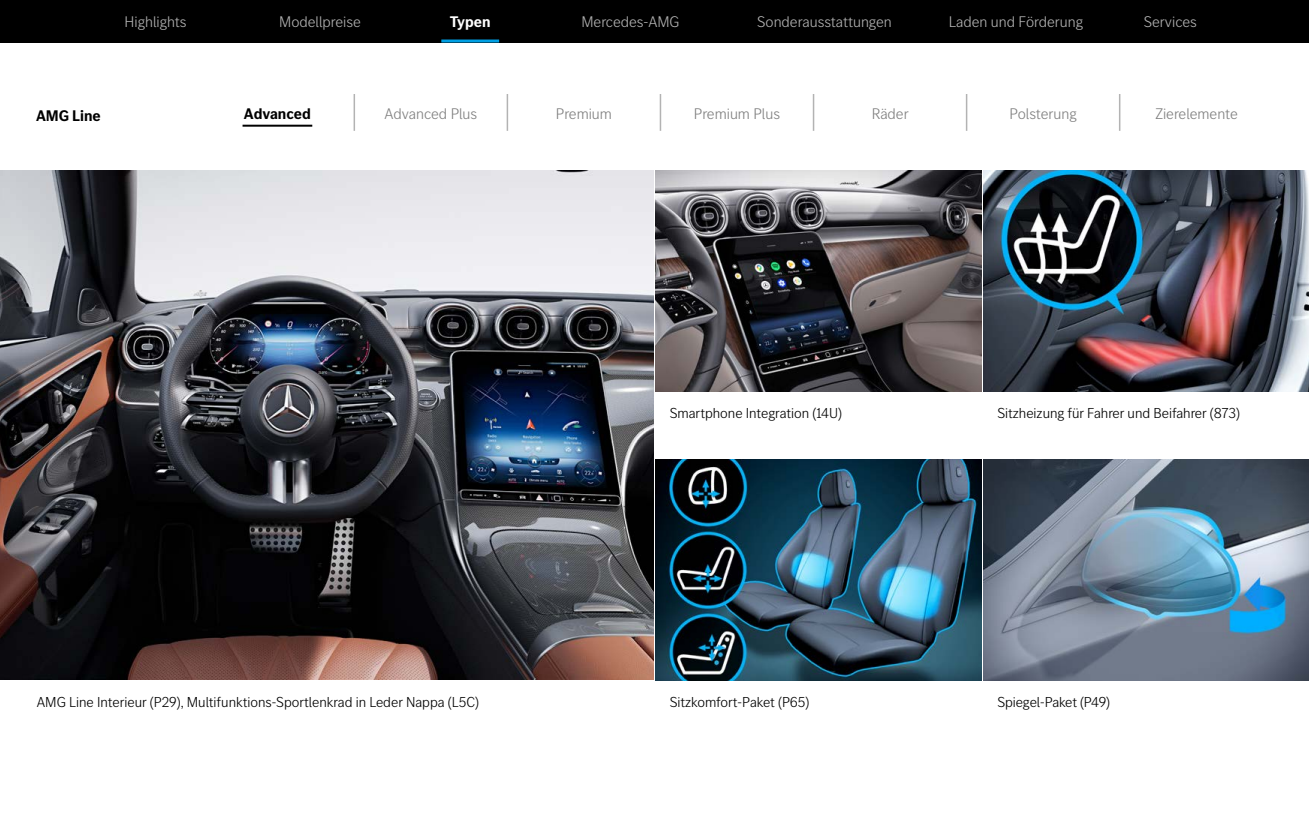
<style>
.page{position:relative;width:1309px;height:820px;background:#fff}
.page>*{position:absolute;margin:0;border:0;box-sizing:border-box;transform-origin:0 0}
.t1{font:300 16px "MB Corpo S Title";color:#b2b2b2}
.t2{font:300 16px "MB Corpo S Title";color:#808080}
.t3{font:700 16px "MB Corpo S Title";color:#000}
.t4{font:700 16px "MB Corpo S Title";color:#fff}
.t5{font:300 15px "MB Corpo S Title";color:#000}
</style>
<div class="page">
<div style="left:0;top:0;width:1309px;height:43px;background:#000"></div>
<hr style="left:441px;top:40px;width:58px;height:3px;background:#009fe3">
<img style="left:656px;top:170px;width:325px;height:221px">
<img style="left:983px;top:170px;width:326px;height:221px">
<img style="left:983px;top:459px;width:326px;height:221px">
<img style="left:0;top:170px;width:654px;height:510px">
<img style="left:656px;top:459px;width:325px;height:221px">
<hr style="left:354px;top:94px;width:1px;height:37px;background:#b3b3b3">
<hr style="left:507px;top:94px;width:1px;height:37px;background:#b3b3b3">
<hr style="left:660px;top:94px;width:1px;height:37px;background:#b3b3b3">
<hr style="left:813px;top:94px;width:1px;height:37px;background:#b3b3b3">
<hr style="left:966px;top:94px;width:1px;height:37px;background:#b3b3b3">
<hr style="left:1119px;top:94px;width:1px;height:37px;background:#b3b3b3">
<hr style="left:243px;top:125px;width:69px;height:2px;background:#000">
<p class="t1" style="left:125px;top:12px;width:64px">Highlights</p>
<p class="t1" style="left:279px;top:12px;width:83px">Modellpreise</p>
<p class="t4" style="left:450px;top:11px;width:42px">Typen</p>
<p class="t1" style="left:581px;top:12px;width:100px">Mercedes-AMG</p>
<p class="t1" style="left:757px;top:12px;width:136px">Sonderausstattungen</p>
<p class="t1" style="left:949px;top:12px;width:136px">Laden und Förderung</p>
<p class="t1" style="left:1144px;top:12px;width:55px">Services</p>
<p class="t3" style="left:36px;top:105px;width:66px">AMG Line</p>
<p class="t3" style="left:244px;top:103px;width:68px">Advanced</p>
<p class="t2" style="left:384px;top:103px;width:94px">Advanced Plus</p>
<p class="t2" style="left:556px;top:103px;width:58px">Premium</p>
<p class="t2" style="left:694px;top:103px;width:88px">Premium Plus</p>
<p class="t2" style="left:872px;top:103px;width:39px">Räder</p>
<p class="t2" style="left:1010px;top:103px;width:69px">Polsterung</p>
<p class="t2" style="left:1155px;top:103px;width:84px">Zierelemente</p>
<p class="t5" style="left:670px;top:403px;width:174px">Smartphone Integration (14U)</p>
<p class="t5" style="left:997px;top:403px;width:244px">Sitzheizung für Fahrer und Beifahrer (873)</p>
<p class="t5" style="left:37px;top:692px;width:444px">AMG Line Interieur (P29), Multifunktions-Sportlenkrad in Leder Nappa (L5C)</p>
<p class="t5" style="left:997px;top:692px;width:114px">Spiegel-Paket (P49)</p>
<p class="t5" style="left:670px;top:692px;width:141px">Sitzkomfort-Paket (P65)</p>
</div>
